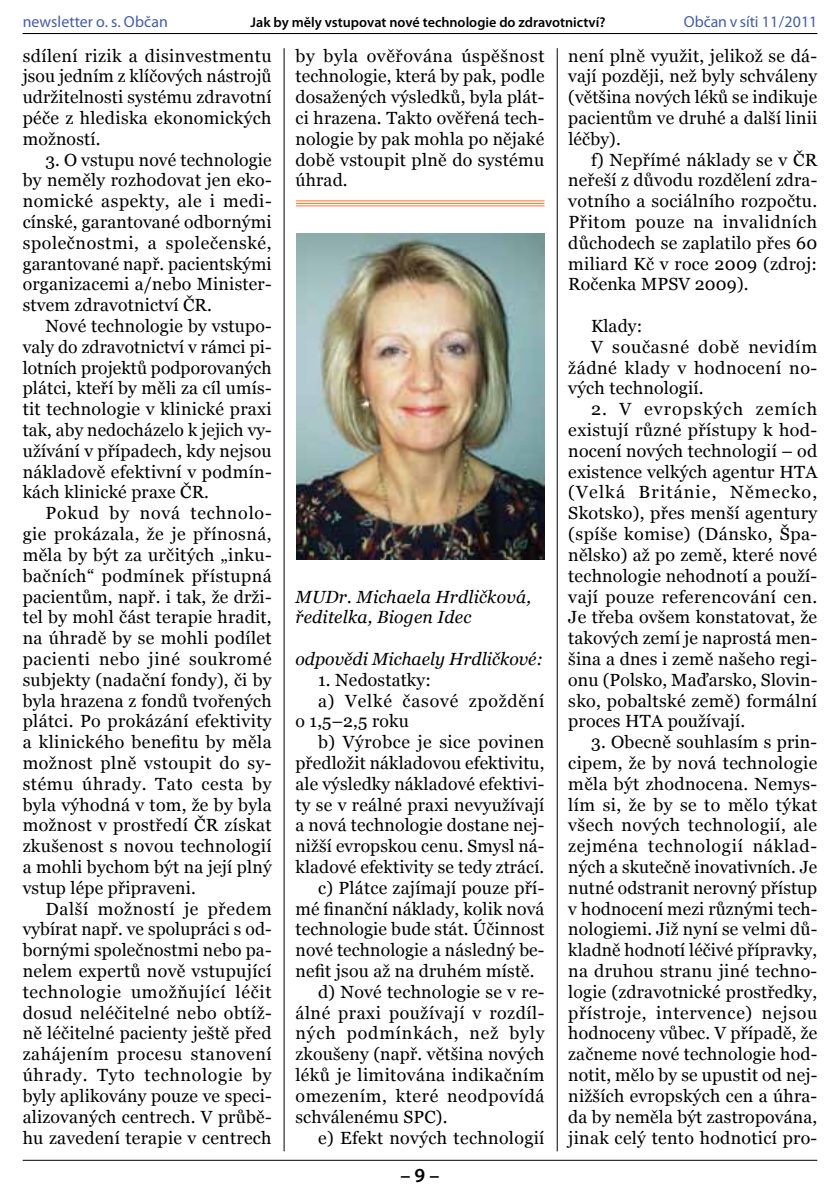
<style>
.page{position:relative;width:840px;height:1191px;background:#fff}
.page>*{position:absolute;margin:0;border:0;box-sizing:border-box;transform-origin:0 0}
.t1{font:600 20px "Myriad Pro";color:#000}
.t2{font:17.6px/20.8px "Georgia";letter-spacing:.01em;color:#000;text-align:justify}
.t3{font:italic 17.6px/20.8px "Georgia";letter-spacing:.01em;color:#000}
.t4{font:17.6px "Georgia";letter-spacing:.03em;color:#000}
.t5{font:17.6px "Georgia";letter-spacing:.035em;color:#000}
.t6{font:17.6px "Georgia";letter-spacing:.05em;color:#000}
.t7{font:17.6px "Georgia";letter-spacing:.045em;color:#000}
.t8{font:16px "Myriad Pro";letter-spacing:.005em;color:#425daa}
.t9{font:600 14.2px "Myriad Pro";color:#000}
</style>
<div class="page">
<hr style="left:23px;top:1159px;width:793px;height:1px;background:#000">
<hr style="left:23px;top:33px;width:793px;height:1px;background:#000">
<hr style="left:283px;top:48px;width:1px;height:1103px;background:#000">
<hr style="left:556px;top:48px;width:1px;height:1103px;background:#000">
<hr style="left:296px;top:200px;width:248px;height:1px;background:#ff702b">
<hr style="left:296px;top:203px;width:248px;height:1px;background:#ff702b">
<hr style="left:296px;top:205px;width:248px;height:1px;background:#ff702b">
<img style="left:296px;top:233px;width:248px;height:326px">
<p class="t8" style="left:23px;top:12px;width:147px">newsletter o. s. Občan</p>
<p class="t9" style="left:250px;top:13px;width:356px">Jak by měly vstupovat nové technologie do zdravotnictví?</p>
<p class="t8" style="left:683px;top:12px;width:135px">Občan v síti 11/2011</p>
<p class="t2" style="left:23px;top:45px;width:250px">sdílení rizik a disinvestmentu jsou jedním z klíčových nástrojů udržitelnosti systému zdravotní péče z hlediska ekonomických možností.</p>
<p class="t2" style="left:23px;top:149px;width:250px;text-indent:23px">3. O vstupu nové technologie by neměly rozhodovat jen eko&shy;nomické aspekty, ale i medi&shy;cínské, garantované odbornými společnostmi, a společenské, garantované např. pacientskými organizacemi a/nebo Minister&shy;stvem zdravotnictví ČR.</p>
<p class="t2" style="left:23px;top:315px;width:250px;text-indent:23px">Nové technologie by vstupo&shy;valy do zdravotnictví v rámci pi&shy;lotních projektů podporovaných plátci, kteří by měli za cíl umís&shy;tit technologie v klinické praxi tak, aby nedocházelo k jejich vy&shy;užívání v případech, kdy nejsou nákladově efektivní v podmín&shy;kách klinické praxe ČR.</p>
<p class="t2" style="left:23px;top:503px;width:250px;text-indent:23px">Pokud by nová technolo&shy;gie prokázala, že je přínosná, měla by být za určitých „inku&shy;bačních“ podmínek přístupná pacientům, např. i tak, že drži&shy;tel by mohl část terapie hradit, na úhradě by se mohli podílet pacienti nebo jiné soukromé subjekty (nadační fondy), či by byla hrazena z fondů tvořených plátci. Po prokázání efektivity a klinického benefitu by měla možnost plně vstoupit do sy&shy;stému úhrady. Tato cesta by byla výhodná v tom, že by byla možnost v prostředí ČR získat zkušenost s novou technologií a mohli bychom být na její plný vstup lépe připraveni.</p>
<p class="t2" style="left:23px;top:898px;width:250px;text-indent:23px">Další možností je předem vybírat např. ve spolupráci s od&shy;bornými společnostmi nebo pa&shy;nelem expertů nově vstupující technologie umožňující léčit dosud neléčitelné nebo obtíž&shy;ně léčitelné pacienty ještě před zahájením procesu stanovení úhrady. Tyto technologie by byly aplikovány pouze ve speci&shy;alizovaných centrech. V průbě&shy;hu zavedení terapie v centrech</p>
<p class="t2" style="left:295px;top:45px;width:250px">by byla ověřována úspěšnost technologie, která by pak, podle dosažených výsledků, byla plát&shy;ci hrazena. Takto ověřená tech&shy;nologie by pak mohla po nějaké době vstoupit plně do systému úhrad.</p>
<p class="t2" style="left:568px;top:45px;width:250px">není plně využit, jelikož se dá&shy;vají později, než byly schváleny (většina nových léků se indikuje pacientům ve druhé a další linii léčby).</p>
<p class="t2" style="left:568px;top:149px;width:250px;text-indent:23px">f) Nepřímé náklady se v ČR neřeší z důvodu rozdělení zdra&shy;votního a sociálního rozpočtu.<br>Přitom pouze na invalidních důchodech se zaplatilo přes 60 miliard Kč v roce 2009 (zdroj:<br>Ročenka MPSV 2009).</p>
<p class="t2" style="left:590px;top:315px;width:53px">Klady:</p>
<p class="t5" style="left:590px;top:337px;width:227px">V současné době nevidím</p>
<p class="t4" style="left:568px;top:357px;width:250px">žádné klady v hodnocení no-</p>
<p class="t2" style="left:568px;top:378px;width:137px">vých technologií.</p>
<p class="t2" style="left:568px;top:399px;width:250px;text-indent:23px">2. V evropských zemích existují různé přístupy k hod&shy;nocení nových technologií – od existence velkých agentur HTA (Velká Británie, Německo, Skotsko), přes menší agentury (spíše komise) (Dánsko, Špa&shy;nělsko) až po země, které nové technologie nehodnotí a použí&shy;vají pouze referencování cen.<br>Je třeba ovšem konstatovat, že takových zemí je naprostá men&shy;šina a dnes i země našeho regi&shy;onu (Polsko, Maďarsko, Slovin&shy;sko, pobaltské země) formální proces HTA používají.</p>
<p class="t2" style="left:568px;top:731px;width:250px;text-indent:23px">3. Obecně souhlasím s prin&shy;cipem, že by nová technologie měla být zhodnocena. Nemys&shy;lím si, že by se to mělo týkat všech nových technologií, ale zejména technologií náklad&shy;ných a skutečně inovativních. Je nutné odstranit nerovný přístup v hodnocení mezi různými tech&shy;nologiemi. Již nyní se velmi dů&shy;kladně hodnotí léčivé přípravky, na druhou stranu jiné techno&shy;logie (zdravotnické prostředky, přístroje, intervence) nejsou hodnoceny vůbec. V případě, že začneme nové technologie hod&shy;notit, mělo by se upustit od nej&shy;nižších evropských cen a úhra&shy;da by neměla být zastropována, jinak celý tento hodnoticí pro-</p>
<p class="t3" style="left:295px;top:586px;width:237px">MUDr. Michaela Hrdličková, ředitelka, Biogen Idec</p>
<p class="t3" style="left:295px;top:648px;width:249px">odpovědi Michaely Hrdličkové:</p>
<p class="t2" style="left:318px;top:669px;width:114px">1. Nedostatky:</p>
<p class="t7" style="left:318px;top:690px;width:228px">a) Velké časové zpoždění</p>
<p class="t2" style="left:295px;top:711px;width:115px">o 1,5–2,5 roku</p>
<p class="t2" style="left:318px;top:731px;width:227px">b) Výrobce je sice povinen</p>
<p class="t2" style="left:295px;top:752px;width:250px">předložit nákladovou efektivitu,</p>
<p class="t2" style="left:295px;top:773px;width:250px">ale výsledky nákladové efektivi-</p>
<p class="t2" style="left:295px;top:794px;width:250px">ty se v reálné praxi nevyužívají</p>
<p class="t2" style="left:295px;top:815px;width:250px">a nová technologie dostane nej-</p>
<p class="t2" style="left:295px;top:835px;width:250px">nižší evropskou cenu. Smysl ná-</p>
<p class="t2" style="left:295px;top:856px;width:250px">kladové efektivity se tedy ztrácí.</p>
<p class="t2" style="left:318px;top:877px;width:228px">c) Plátce zajímají pouze pří-</p>
<p class="t2" style="left:295px;top:898px;width:250px">mé finanční náklady, kolik nová</p>
<p class="t2" style="left:295px;top:919px;width:250px">technologie bude stát. Účinnost</p>
<p class="t2" style="left:295px;top:939px;width:250px">nové technologie a následný be-</p>
<p class="t2" style="left:295px;top:960px;width:240px">nefit jsou až na druhém místě.</p>
<p class="t2" style="left:318px;top:981px;width:228px">d) Nové technologie se v re-</p>
<p class="t4" style="left:295px;top:1002px;width:250px">álné praxi používají v rozdíl-</p>
<p class="t6" style="left:295px;top:1023px;width:250px">ných podmínkách, než byly</p>
<p class="t2" style="left:295px;top:1043px;width:250px">zkoušeny (např. většina nových</p>
<p class="t2" style="left:295px;top:1064px;width:250px">léků je limitována indikačním</p>
<p class="t5" style="left:295px;top:1085px;width:250px">omezením, které neodpovídá</p>
<p class="t2" style="left:295px;top:1106px;width:153px">schválenému SPC).</p>
<p class="t2" style="left:318px;top:1127px;width:228px">e) Efekt nových technologií</p>
<p class="t1" style="left:400px;top:1162px;width:40px">– 9 –</p>
</div>
